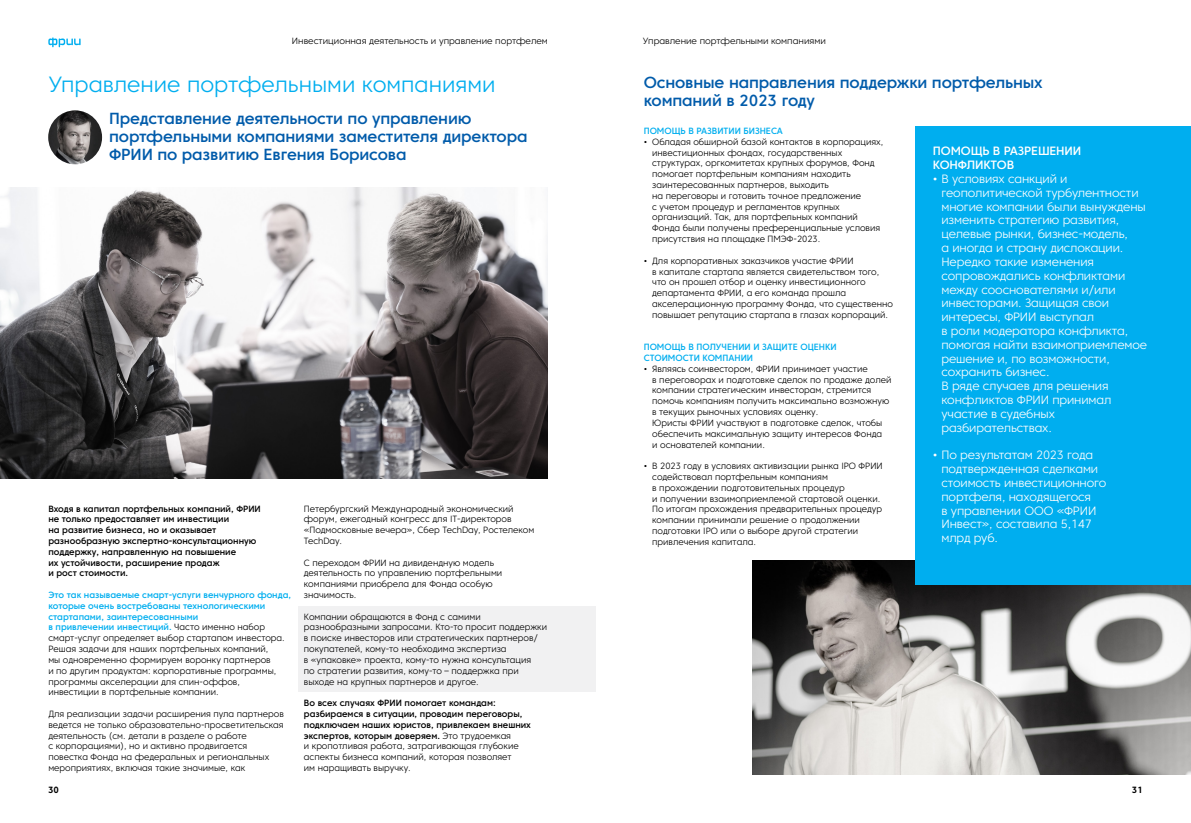
<style>
.page{position:relative;width:1191px;height:823px;background:#fff}
.page>*{position:absolute;margin:0;border:0;box-sizing:border-box;transform-origin:0 0}
.t1{font:300 22px "Core Sans C 35";color:#00aeef}
.t2{font:500 16px/18px "Core Sans C 55";letter-spacing:-.01em;color:#005baa}
.t3{font:300 12px/13.8px "Core Sans C 35";letter-spacing:-.01em;color:#fff}
.t4{font:500 12px "Core Sans C 55";letter-spacing:-.01em;color:#fff}
.t5{font:300 9px/10.8px "Core Sans C 35";color:#000}
.t6{font:500 9px/10.8px "Core Sans C 55";color:#000}
.t7{font:500 9px/10.8px "Core Sans C 55";color:#00aeef}
.t8{font:700 9px "Core Sans C 65";color:#000}
.s1{font-family:"Core Sans C 35";font-weight:300;color:#000}
.s2{font-family:"Core Sans C 35";font-weight:300}
</style>
<div class="page">
<svg style="left:48px;top:37px;width:33px;height:10px"></svg>
<img style="left:752px;top:560px;width:439px;height:214px">
<div style="left:298px;top:606px;width:297px;height:85px;background:#f1f1f2"></div>
<img style="left:0;top:188px;width:547px;height:290px">
<div style="left:916px;top:126px;width:275px;height:458px;background:#00aeef"></div>
<img style="left:48px;top:110px;width:54px;height:54px;border-radius:27px">
<p class="t5" style="left:292px;top:35px;width:257px">И нвестиционная деятельность и управление портфелем</p>
<p class="t5" style="left:643px;top:35px;width:184px">Управление портфельными компаниями</p>
<h2 class="t2" style="left:643px;top:73px;width:400px">Основные направления поддержки портфельных компаний в 2023 году</h2>
<p class="t7" style="left:643px;top:125px;width:60px">Помощь в развитии</p>
<p class="t7" style="left:743px;top:125px;width:12px">бизнеса</p>
<p class="t5" style="left:652px;top:136px;width:233px;text-indent:-9px">• Обладая обширной базой контактов в корпорациях, инвестиционных фондах, государственных структурах, оргкомитетах крупных форумов, Фонд помогает портфельным компаниям находить заинтересованных партнеров, выходить<br>на переговоры и готовить точное предложение<br>с учетом процедур и регламентов крупных организаций. Так, для портфельных компаний Фонда были получены преференциальные условия присутствия на площадке ПМЭФ-2023.</p>
<p class="t5" style="left:652px;top:255px;width:229px;text-indent:-9px">• Для корпоративных заказчиков участие ФРИИ<br>в капитале стартапа является свидетельством того, что он прошел отбор и оценку инвестиционного департамента ФРИИ</p>
<h1 class="t1" style="left:48px;top:71px;width:448px">Управление портфельными компаниями</h1>
<h2 class="t2" style="left:109px;top:109px;width:420px">П редставление деятельности по управлению портфельными компаниями заместителя директора<br>ФРИИ по развитию Евгения Борисова</h2>
<h3 class="t4" style="left:933px;top:143px;width:79px">Помощьв разре</h3>
<h3 class="t4" style="left:1038px;top:143px;width:21px">шении</h3>
<h3 class="t4" style="left:933px;top:157px;width:17px">конфли</h3>
<h3 class="t4" style="left:983px;top:157px;width:16px">ктов</h3>
<p class="t3" style="left:941px;top:172px;width:206px;text-indent:-9px">• В условиях санкций и геополитической турбулентности многие компании были вынуждены изменить стратегию развития, целевые рынки, бизнес-модель,<br>а иногда и страну дислокации.<br>Нередко такие изменения сопровождались конфликтами между сооснователями и/или инвесторами. Защищая свои интересы, ФРИИ</p>
<p class="t5" style="left:652px;top:287px;width:242px;text-indent:89px">, а его команда прошла акселерационную программу Фонда, что существенно повышает репутацию стартапа в глазах корпораций.</p>
<p class="t7" style="left:643px;top:341px;width:85px">Помощь в получении</p>
<p class="t7" style="left:753px;top:341px;width:35px">изащите</p>
<p class="t7" style="left:800px;top:341px;width:7px">оцен</p>
<p class="t7" style="left:825px;top:341px;width:12px">ки</p>
<p class="t7" style="left:643px;top:352px;width:7px">стои</p>
<p class="t7" style="left:668px;top:352px;width:15px">мости</p>
<p class="t7" style="left:702px;top:352px;width:33px">компании</p>
<p class="t5" style="left:643px;top:363px;width:119px">• Являясь соинвестором, ФРИИ</p>
<h3 class="t3" style="left:941px;top:310px;width:207px;text-indent:98px">выступал<br>в роли модератора конфликта, помогая найти взаимоприемлемое решение и, по возможности, сохранить бизнес.<br>В ряде случаев для решения конфликтов ФРИИ</h3>
<p class="t5" style="left:652px;top:363px;width:241px;text-indent:130px">принимает участие<br>в переговорах и подготовке сделок по продаже долей компании стратегическим инвесторам, стремится помочь компаниям получить максимально возможную в текущих рыночных условиях оценку.<br>Юристы ФРИИ</p>
<h3 class="t3" style="left:941px;top:392px;width:171px;text-indent:111px">принимал участие в судебных разбирательствах.</h3>
<h3 class="t3" style="left:941px;top:448px;width:166px;text-indent:-9px">• По результатам 2023 года подтвержденная сделками стоимость инвестиционного портфеля, находящегося<br>в управлении ООО</h3>
<p class="t5" style="left:652px;top:417px;width:232px;text-align:justify;text-indent:64px">участвуют в подготовке сделок, чтобы обеспечить максимальную защиту интересов Фонда и основателей компании.</p>
<p class="t5" style="left:652px;top:460px;width:231px;text-indent:-9px">• В 2023 году в условиях активизации рынка IPO ФРИИ содействовал портфельным компаниям<br>в прохождении подготовительных процедур<br>и получении взаимоприемлемой стартовой оценки.<br>По итогам прохождения предварительных процедур компании принимали решение о продолжении подготовки IPO или о выборе другой стратегии привлечения капитала.</p>
<p class="t6" style="left:48px;top:502px;width:214px">Входя в капитал портфельных компаний, ФРИИ не только предоставляет им инвестиции<br>на развитие бизнеса, но и оказывает разнообразную экспертно-консультационную поддержку, направленную на повышение<br>их устойчивости, расширение продаж<br>и рост стоимости.</p>
<p class="t7" style="left:48px;top:589px;width:244px">Это так называемые смарт-услуги венчурного фонда, которые очень востребованы технологическими стартапами, заинтересованными<br>в привлечении инвестиций. <span class="s1">Часто именно набор</span></p>
<p class="t5" style="left:48px;top:632px;width:238px">смарт-услуг определяет выбор стартапом инвестора.<br>Решая задачи для наших портфельных компаний,<br>мы одновременно формируем воронку партнеров<br>и по другим продуктам: корпоративные программы, программы акселерации для спин-оффов, инвестиции в портфельные компании.</p>
<p class="t5" style="left:48px;top:708px;width:237px">Для реализации задачи расширения пула партнеров ведется не только образовательно-просветительская деятельность (см. детали в разделе о работе<br>с корпорациями), но и активно продвигается повестка Фонда на федеральных и региональных мероприятиях, включая такие значимые, как</p>
<p class="t5" style="left:304px;top:502px;width:232px">Петербургский Международный экономический форум, ежегодный конгресс для IТ-директоров «Подмосковные вечера», Сбер TechDay, Ростелеком TechDay.</p>
<p class="t5" style="left:304px;top:556px;width:66px">С переходом ФРИИ</p>
<h3 class="t3" style="left:941px;top:503px;width:152px;text-indent:115px">«ФРИИ<br>И нвест», составила 5,147 млрд руб.</h3>
<p class="t5" style="left:304px;top:556px;width:200px;text-indent:85px">на дивидендную модель деятельность по управлению портфельными компаниями приобрела для Фонда особую значимость.</p>
<p class="t5" style="left:304px;top:610px;width:245px">Компании обращаются в Фонд с самими разнообразными запросами. Кто-то просит поддержки в поиске инвесторов или стратегических партнеров/ покупателей, кому-то необходима экспертиза<br>в «упаковке» проекта, кому-то нужна консультация<br>по стратегии развития, кому-то – поддержка при выходе на крупных партнеров и другое.</p>
<p class="t6" style="left:304px;top:697px;width:228px">Во всех случаях ФРИИ помогает командам: разбираемся в ситуации, проводим переговоры, подключаем наших юристов, привлекаем внешних экспертов, которым доверяем. <span class="s2">Это трудоемкая</span></p>
<p class="t5" style="left:304px;top:740px;width:216px">и кропотливая работа, затрагивающая глубокие аспекты бизнеса компаний, которая позволяет им наращивать выручку.</p>
<p class="t8" style="left:48px;top:784px;width:12px">30</p>
<p class="t8" style="left:1132px;top:784px;width:12px">31</p>
</div>
